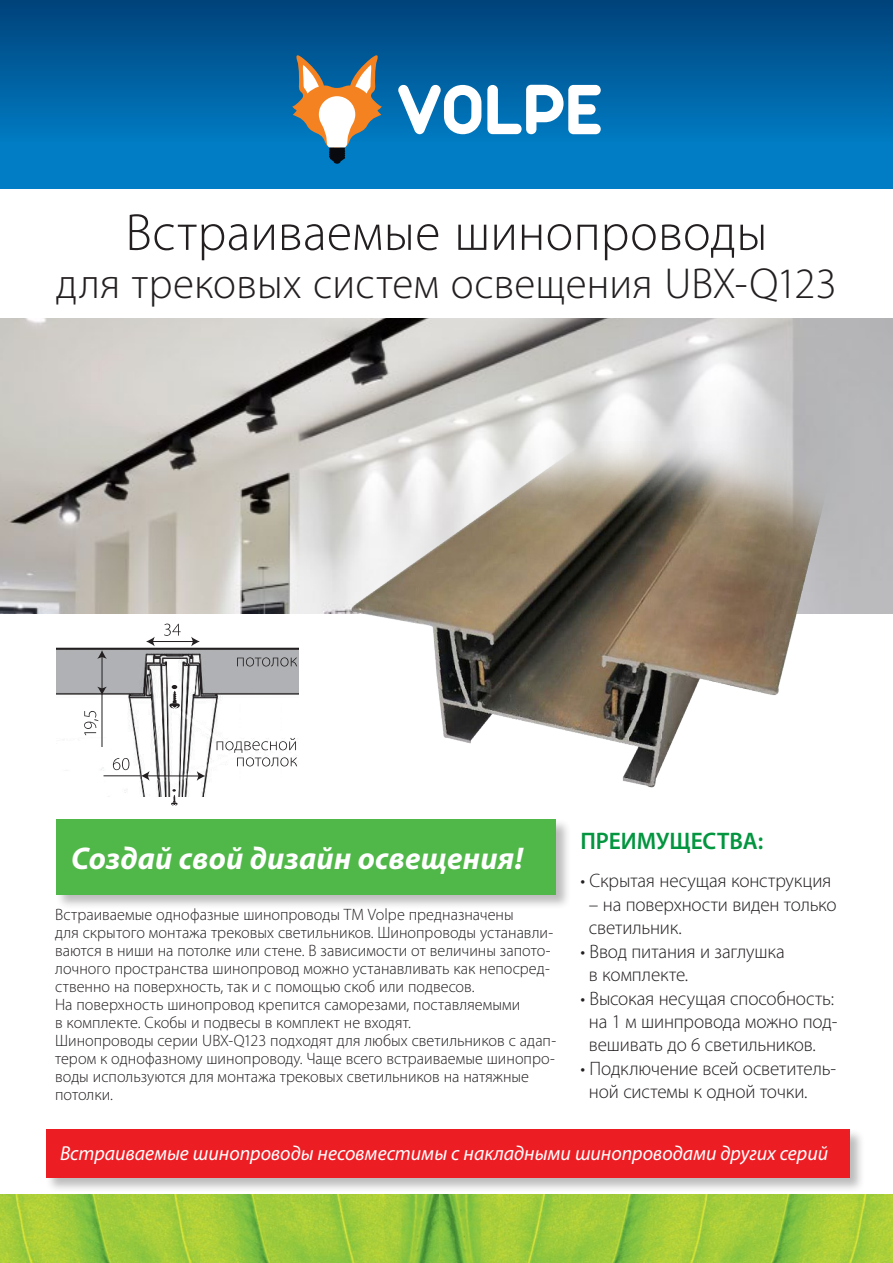
<style>
.page{position:relative;width:893px;height:1263px;background:#fff}
.page>*{position:absolute;margin:0;border:0;box-sizing:border-box;transform-origin:0 0}
.t1{font:300 52.5px "Myriad Pro";letter-spacing:.005em;color:#231f20}
.t2{font:300 43.5px "Myriad Pro";letter-spacing:.005em;color:#231f20}
.t3{font:italic 700 31.5px "Myriad Pro";letter-spacing:.005em;color:#fff}
.t4{font:600 24px "Myriad Pro";color:#03953f}
.t5{font:italic 20.25px "Myriad Pro";letter-spacing:-.005em;color:#fff}
.t6{font:300 19.5px/23.4px "Myriad Pro";letter-spacing:-.005em;color:#231f20}
.t7{font:300 16.5px/18px "Myriad Pro";letter-spacing:.005em;color:#231f20}
</style>
<div class="page">
<img style="left:0;top:319px;width:893px;height:294px">
<img style="left:0;top:1195px;width:893px;height:68px">
<div style="left:55px;top:819px;width:517px;height:91px;background:#231f20;opacity:.3"></div>
<div style="left:56px;top:819px;width:500px;height:75px;background:#50b848"></div>
<div style="left:0;top:0;width:893px;height:188px;background:linear-gradient(to bottom,#00457d,#0087d1)"></div>
<svg style="left:398px;top:85px;width:83px;height:49px"></svg>
<svg style="left:487px;top:85px;width:114px;height:49px"></svg>
<svg style="left:333px;top:158px;width:8px;height:6px"></svg>
<svg style="left:292px;top:49px;width:90px;height:112px"></svg>
<div style="left:45px;top:1128px;width:820px;height:65px;background:#231f20;opacity:.3"></div>
<div style="left:46px;top:1129px;width:803px;height:49px;background:#ed1d24"></div>
<img style="left:315px;top:441px;width:534px;height:347px">
<img style="left:56px;top:646px;width:243px;height:151px">
<svg style="left:171px;top:789px;width:7px;height:17px"></svg>
<div style="left:169px;top:703px;width:11px;height:5px;background:#231f20;border-radius:50%"></div>
<svg style="left:171px;top:685px;width:8px;height:24px"></svg>
<hr style="left:102px;top:656px;width:1px;height:33px;background:#231f20">
<svg style="left:97px;top:687px;width:10px;height:8px"></svg>
<svg style="left:97px;top:650px;width:10px;height:9px"></svg>
<hr style="left:101px;top:694px;width:1px;height:53px;background:#231f20">
<svg style="left:84px;top:711px;width:14px;height:24px"></svg>
<hr style="left:147px;top:775px;width:52px;height:1px;background:#231f20">
<svg style="left:141px;top:771px;width:9px;height:10px"></svg>
<svg style="left:197px;top:771px;width:8px;height:10px"></svg>
<hr style="left:104px;top:775px;width:36px;height:1px;background:#231f20">
<svg style="left:113px;top:758px;width:16px;height:12px"></svg>
<hr style="left:152px;top:641px;width:42px;height:1px;background:#231f20">
<svg style="left:146px;top:637px;width:9px;height:9px"></svg>
<svg style="left:191px;top:637px;width:9px;height:9px"></svg>
<svg style="left:164px;top:624px;width:17px;height:12px"></svg>
<svg style="left:237px;top:657px;width:60px;height:9px"></svg>
<svg style="left:217px;top:738px;width:80px;height:28px"></svg>
<h1 class="t1" style="left:125px;top:203px;width:643px">Встраиваемые шинопроводы</h1>
<h2 class="t2" style="left:56px;top:259px;width:782px">для трековых систем освещения UBX-Q123</h2>
<h3 class="t3" style="left:71px;top:838px;width:453px">Создай свой дизайн освещения!</h3>
<p class="t7" style="left:55px;top:906px;width:502px">Встраиваемые однофазные шинопроводы ТМ Volpe предназначены<br>для скрытого монтажа трековых светильников. Шинопроводы устанавли&shy;ваются в ниши на потолке или стене. В зависимости от величины запото&shy;лочного пространства шинопровод можно устанавливать как непосред&shy;ственно на поверхность, так и с помощью скоб или подвесов.<br>На поверхность шинопровод крепится саморезами, поставляемыми<br>в комплекте. Скобы и подвесы в комплект не входят.<br>Шинопроводы серии UBX-Q123 подходят для любых светильников с адап&shy;тером к однофазному шинопроводу. Чаще всего встраиваемые шинопро&shy;воды используются для монтажа трековых светильников на натяжные потолки.</p>
<h3 class="t4" style="left:580px;top:826px;width:184px">ПРЕИМУЩЕСТВА:</h3>
<p class="t6" style="left:580px;top:870px;width:252px">• Скрытая несущая конструкция</p>
<p class="t6" style="left:589px;top:893px;width:249px">– на поверхности виден только светильник.</p>
<p class="t6" style="left:589px;top:940px;width:197px;text-indent:-9px">• Ввод питания и заглушка в комплекте.</p>
<p class="t6" style="left:589px;top:987px;width:250px;text-indent:-9px">• Высокая несущая способность: на 1 м шинпровода можно под&shy;вешивать до 6 светильников.</p>
<p class="t6" style="left:589px;top:1057px;width:249px;text-indent:-9px">• Подключение всей осветитель&shy;ной системы к одной точки.</p>
<p class="t5" style="left:60px;top:1140px;width:770px">Встраиваемые шинопроводы несовместимы с накладными шинопроводами других серий</p>
</div>
